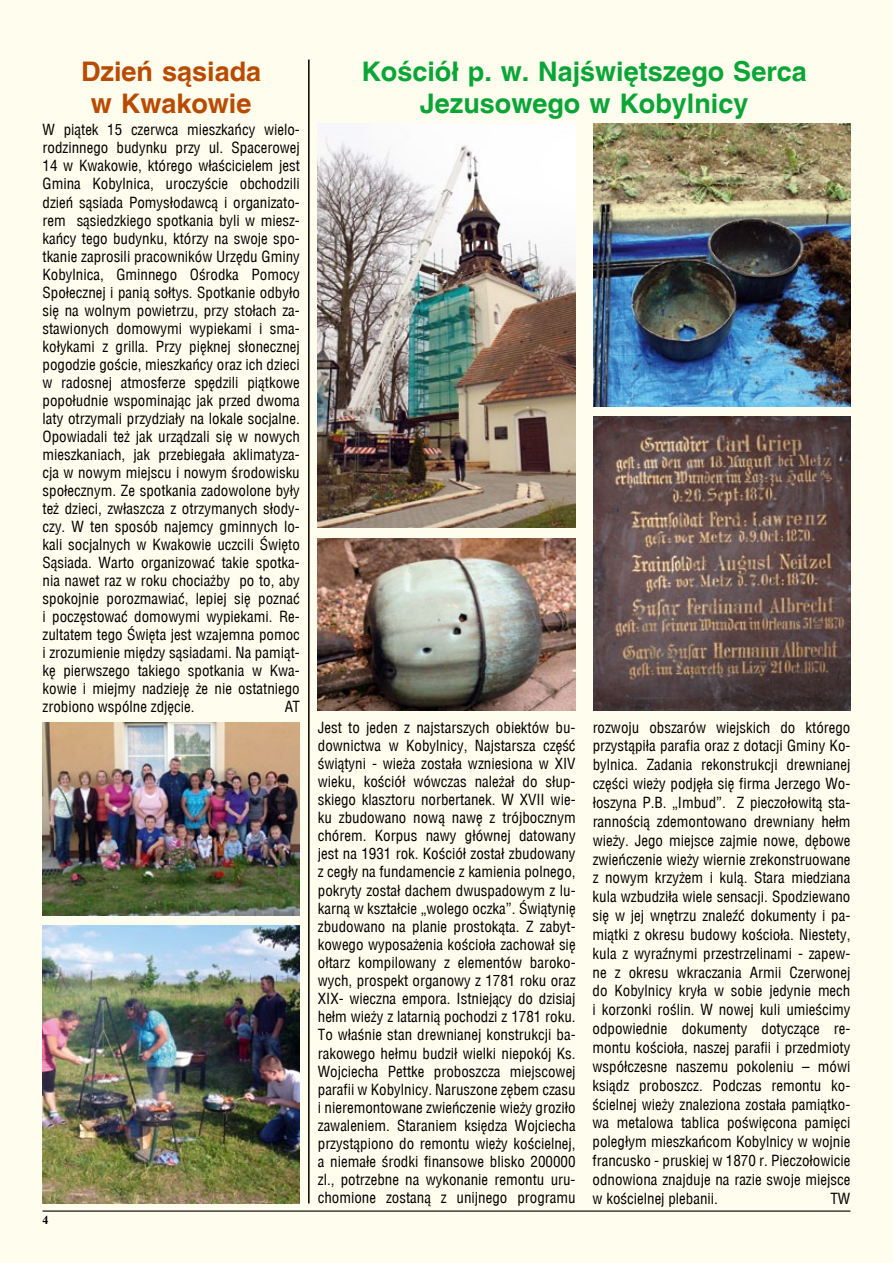
<style>
.page{position:relative;width:893px;height:1263px;background:#fffded}
.page>*{position:absolute;margin:0;border:0;box-sizing:border-box;transform-origin:0 0}
.t1{font:700 27px/32.4px "Switzerland";color:#0aa537;text-align:center}
.t2{font:700 27px/32.4px "Switzerland";color:#b94b00;text-align:center}
.t3{font:15px/18px "Switzerland Condensed";color:#000;text-align:justify}
.t4{font:700 12px "Times New Roman";color:#000}
</style>
<div class="page">
<hr style="left:43px;top:1210px;width:807px;height:1px;background:#000">
<img style="left:318px;top:124px;width:257px;height:404px">
<img style="left:318px;top:539px;width:257px;height:171px">
<img style="left:593px;top:124px;width:257px;height:282px">
<img style="left:593px;top:417px;width:257px;height:293px">
<hr style="left:308px;top:60px;width:2px;height:1143px;background:#000">
<img style="left:43px;top:926px;width:257px;height:277px">
<img style="left:43px;top:722px;width:257px;height:193px">
<h1 class="t2" style="left:81px;top:55px;width:182px">Dzień sąsiada w Kwakowie</h1>
<p class="t3" style="left:43px;top:121px;width:259px">W piątek 15 czerwca mieszkańcy wielo&shy;rodzinnego budynku przy ul. Spacerowej 14 w Kwakowie, którego właścicielem jest Gmina Kobylnica, uroczyście obchodzili dzień sąsiada Pomysłodawcą i organizato&shy;rem sąsiedzkiego spotkania byli w miesz&shy;kańcy tego budynku, którzy na swoje spo&shy;tkanie zaprosili pracowników Urzędu Gminy Kobylnica, Gminnego Ośrodka Pomocy Społecznej i panią sołtys. Spotkanie odbyło się na wolnym powietrzu, przy stołach za&shy;stawionych domowymi wypiekami i sma&shy;kołykami z grilla. Przy pięknej słonecznej pogodzie goście, mieszkańcy oraz ich dzieci w radosnej atmosferze spędzili piątkowe popołudnie wspominając jak przed dwoma laty otrzymali przydziały na lokale socjalne.<br>Opowiadali też jak urządzali się w nowych mieszkaniach, jak przebiegała aklimatyza&shy;cja w nowym miejscu i nowym środowisku społecznym. Ze spotkania zadowolone były też dzieci, zwłaszcza z otrzymanych słody&shy;czy. W ten sposób najemcy gminnych lo&shy;kali socjalnych w Kwakowie uczcili Święto Sąsiada. Warto organizować takie spotka&shy;nia nawet raz w roku chociażby po to, aby spokojnie porozmawiać, lepiej się poznać i poczęstować domowymi wypiekami. Re&shy;zultatem tego Święta jest wzajemna pomoc i zrozumienie między sąsiadami. Na pamiąt&shy;kę pierwszego takiego spotkania w Kwa&shy;kowie i miejmy nadzieję że nie ostatniego zrobiono wspólne zdjęcie.</p>
<p class="t3" style="left:285px;top:697px;width:17px">AT</p>
<p class="t4" style="left:43px;top:1212px;width:7px">4</p>
<h1 class="t1" style="left:361px;top:55px;width:447px">Kościół p. w. Najświętszego Serca<br>Jezusowego w Kobylnicy</h1>
<p class="t3" style="left:318px;top:718px;width:259px">Jest to jeden z najstarszych obiektów bu&shy;downictwa w Kobylnicy, Najstarsza część świątyni - wieża została wzniesiona w XIV wieku, kościół wówczas należał do słup&shy;skiego klasztoru norbertanek. W XVII wie&shy;ku zbudowano nową nawę z trójbocznym chórem. Korpus nawy głównej datowany jest na 1931 rok. Kościół został zbudowany z cegły na fundamencie z kamienia polnego, pokryty został dachem dwuspadowym z lu&shy;karną w kształcie „wolego oczka”. Świątynię zbudowano na planie prostokąta. Z zabyt&shy;kowego wyposażenia kościoła zachował się ołtarz kompilowany z elementów baroko&shy;wych, prospekt organowy z 1781 roku oraz XIX- wieczna empora. Istniejący do dzisiaj hełm wieży z latarnią pochodzi z 1781 roku.<br>To właśnie stan drewnianej konstrukcji ba&shy;rakowego hełmu budził wielki niepokój Ks.<br>Wojciecha Pettke proboszcza miejscowej parafii w Kobylnicy. Naruszone zębem czasu i nieremontowane zwieńczenie wieży groziło zawaleniem. Staraniem księdza Wojciecha przystąpiono do remontu wieży kościelnej, a niemałe środki finansowe blisko 200000 zl., potrzebne na wykonanie remontu uru&shy;chomione zostaną z unijnego programu</p>
<p class="t3" style="left:593px;top:718px;width:259px;line-height:18.9px">rozwoju obszarów wiejskich do którego przystąpiła parafia oraz z dotacji Gminy Ko&shy;bylnica. Zadania rekonstrukcji drewnianej części wieży podjęła się firma Jerzego Wo&shy;łoszyna P.B. „Imbud”. Z pieczołowitą sta&shy;rannością zdemontowano drewniany hełm wieży. Jego miejsce zajmie nowe, dębowe zwieńczenie wieży wiernie zrekonstruowane z nowym krzyżem i kulą. Stara miedziana kula wzbudziła wiele sensacji. Spodziewano się w jej wnętrzu znaleźć dokumenty i pa&shy;miątki z okresu budowy kościoła. Niestety, kula z wyraźnymi przestrzelinami - zapew&shy;ne z okresu wkraczania Armii Czerwonej do Kobylnicy kryła w sobie jedynie mech i korzonki roślin. W nowej kuli umieścimy odpowiednie dokumenty dotyczące re&shy;montu kościoła, naszej parafii i przedmioty współczesne naszemu pokoleniu – mówi ksiądz proboszcz. Podczas remontu ko&shy;ścielnej wieży znaleziona została pamiątko&shy;wa metalowa tablica poświęcona pamięci poległym mieszkańcom Kobylnicy w wojnie francusko - pruskiej w 1870 r. Pieczołowicie odnowiona znajduje na razie swoje miejsce w kościelnej plebanii.</p>
<p class="t3" style="left:830px;top:1189px;width:21px">TW</p>
</div>
